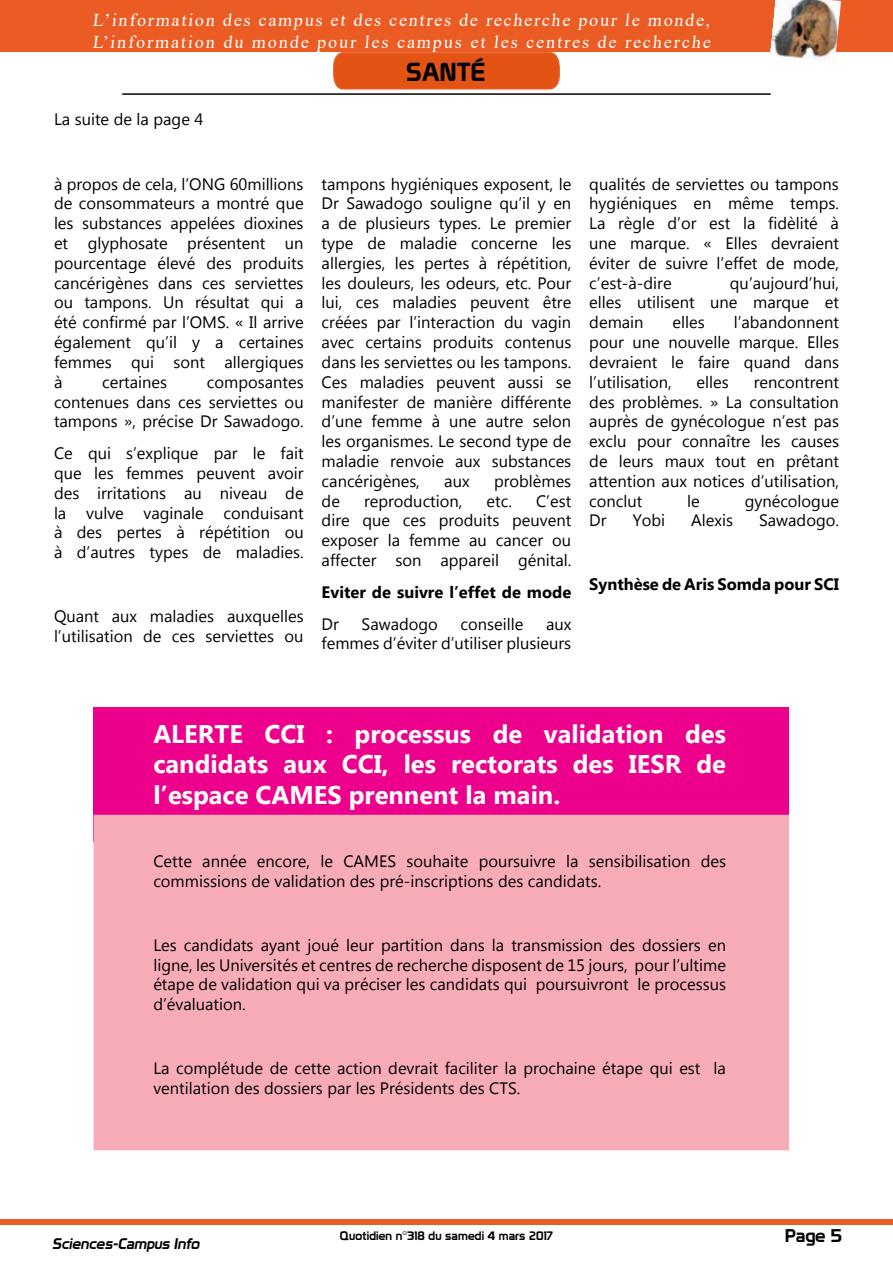
<style>
.page{position:relative;width:893px;height:1263px;background:#fff}
.page>*{position:absolute;margin:0;border:0;box-sizing:border-box;transform-origin:0 0}
.t1{font:700 25.5px/30.6px "Myanmar Text";color:#fff;text-align:justify}
.t2{font:25.5px "Prototype";color:#000}
.t3{font:18px/21.6px "Times New Roman";letter-spacing:.105em;color:#fff}
.t4{font:18px "Prototype";color:#000}
.t5{font:16.5px/19.8px "Myanmar Text";color:#000;text-align:justify}
.t6{font:700 16.5px "Myanmar Text";color:#000}
.t7{font:italic 15px "Prototype";color:#000}
.t8{font:12px "Prototype";letter-spacing:.01em;color:#000}
</style>
<div class="page">
<div style="left:0;top:1219px;width:893px;height:6px;background:#ea5c24"></div>
<hr style="left:122px;top:93px;width:649px;height:2px;background:#000">
<div style="left:0;top:0;width:893px;height:51px;background:#ea5c24"></div>
<img style="left:770px;top:0;width:71px;height:61px">
<svg style="left:332px;top:51px;width:229px;height:39px;background:#e45b1e"></svg>
<div style="left:94px;top:707px;width:695px;height:135px;background:#ec008c"></div>
<div style="left:94px;top:815px;width:695px;height:335px;background:#f7acb7"></div>
<p class="t3" style="left:92px;top:9px;width:622px">L’information des campus et des centres de recherche pour le monde,<br>L’information du monde pour les campus et les centres de recherche</p>
<p class="t5" style="left:54px;top:109px;width:151px">La suite de la page 4</p>
<h1 class="t2" style="left:406px;top:57px;width:80px">SANTÉ</h1>
<p class="t5" style="left:54px;top:174px;width:251px">à propos de cela, l’ONG 60millions de consommateurs a montré que les substances appelées dioxines et glyphosate présentent un pourcentage élevé des produits cancérigènes dans ces serviettes ou tampons. Un résultat qui a été confirmé par l’OMS. « Il arrive également qu’il y a certaines femmes qui sont allergiques à</p>
<p class="t5" style="left:102px;top:372px;width:66px">certaines</p>
<p class="t5" style="left:54px;top:372px;width:251px;text-indent:153px">composantes contenues dans ces serviettes ou tampons », précise Dr Sawadogo.</p>
<p class="t5" style="left:54px;top:443px;width:251px">Ce qui s’explique par le fait que les femmes peuvent avoir des irritations au niveau de la vulve vaginale conduisant à des pertes à répétition ou à d’autres types de maladies.</p>
<p class="t5" style="left:54px;top:606px;width:251px">Quant aux maladies auxquelles l’utilisation de ces serviettes ou</p>
<p class="t5" style="left:322px;top:174px;width:251px">tampons hygiéniques exposent, le Dr Sawadogo souligne qu’il y en a de plusieurs types. Le premier type de maladie concerne les allergies, les pertes à répétition, les douleurs, les odeurs, etc. Pour lui, ces maladies peuvent être créées par l’interaction du vagin avec certains produits contenus dans les serviettes ou les tampons.<br>Ces maladies peuvent aussi se manifester de manière différente d’une femme à une autre selon les organismes. Le second type de maladie renvoie aux substances cancérigènes,</p>
<p class="t5" style="left:444px;top:471px;width:27px">aux</p>
<p class="t5" style="left:494px;top:471px;width:79px">problèmes</p>
<p class="t5" style="left:322px;top:491px;width:20px">de</p>
<p class="t5" style="left:364px;top:491px;width:100px">reproduction,</p>
<p class="t5" style="left:487px;top:491px;width:27px">etc.</p>
<p class="t5" style="left:322px;top:491px;width:251px;text-indent:214px">C’est dire que ces produits peuvent exposer la femme au cancer ou affecter son appareil génital.</p>
<p class="t6" style="left:322px;top:582px;width:251px">Eviter de suivre l’effet de mode</p>
<p class="t5" style="left:322px;top:614px;width:19px">Dr</p>
<p class="t5" style="left:362px;top:614px;width:78px">Sawadogo</p>
<p class="t5" style="left:460px;top:614px;width:64px">conseille</p>
<p class="t5" style="left:322px;top:614px;width:251px;text-align:right">aux<br>femmes d’éviter d’utiliser plusieurs</p>
<p class="t5" style="left:589px;top:174px;width:251px">qualités de serviettes ou tampons hygiéniques en même temps.<br>La règle d’or est la fidèlité à une marque. « Elles devraient éviter de suivre l’effet de mode, c’est-à-dire</p>
<p class="t5" style="left:589px;top:273px;width:251px;text-indent:141px">qu’aujourd’hui, elles utilisent une marque et demain</p>
<p class="t5" style="left:589px;top:313px;width:251px;text-indent:144px">l’abandonnent pour une nouvelle marque. Elles devraient le faire quand dans l’utilisation,</p>
<p class="t5" style="left:673px;top:313px;width:34px">elles</p>
<p class="t5" style="left:696px;top:372px;width:34px">elles</p>
<p class="t5" style="left:589px;top:372px;width:251px;text-indent:164px">rencontrent des problèmes. » La consultation auprès de gynécologue n’est pas exclu pour connaître les causes de leurs maux tout en prêtant attention aux notices d’utilisation, conclut</p>
<p class="t5" style="left:687px;top:491px;width:14px">le</p>
<p class="t5" style="left:745px;top:491px;width:96px">gynécologue</p>
<p class="t5" style="left:589px;top:511px;width:19px">Dr</p>
<p class="t5" style="left:633px;top:511px;width:34px">Yobi</p>
<p class="t5" style="left:691px;top:511px;width:43px">Alexis</p>
<p class="t5" style="left:759px;top:511px;width:81px">Sawadogo.</p>
<p class="t6" style="left:589px;top:575px;width:251px">Synthèse de Aris Somda pour SCI</p>
<h1 class="t1" style="left:153px;top:718px;width:574px">ALERTE CCI : processus de validation des candidats aux CCI, les rectorats des IESR de l’espace CAMES prennent la main.</h1>
<p class="t5" style="left:153px;top:852px;width:574px">Cette année encore, le CAMES souhaite poursuivre la sensibilisation des commissions de validation des pré-inscriptions des candidats.</p>
<p class="t5" style="left:153px;top:935px;width:574px">Les candidats ayant joué leur partition dans la transmission des dossiers en ligne, les Universités et centres de recherche disposent de 15 jours, pour l’ultime étape de validation qui va préciser les candidats qui poursuivront le processus d’évaluation.</p>
<p class="t5" style="left:153px;top:1058px;width:574px">La complétude de cette action devrait faciliter la prochaine étape qui est la ventilation des dossiers par les Présidents des CTS.</p>
<p class="t7" style="left:52px;top:1234px;width:152px">Sciences-Campus Info</p>
<p class="t4" style="left:785px;top:1225px;width:58px">Page 5</p>
<p class="t8" style="left:340px;top:1228px;width:214px">Quotidien n°318 du samedi 4 mars 2017</p>
</div>
